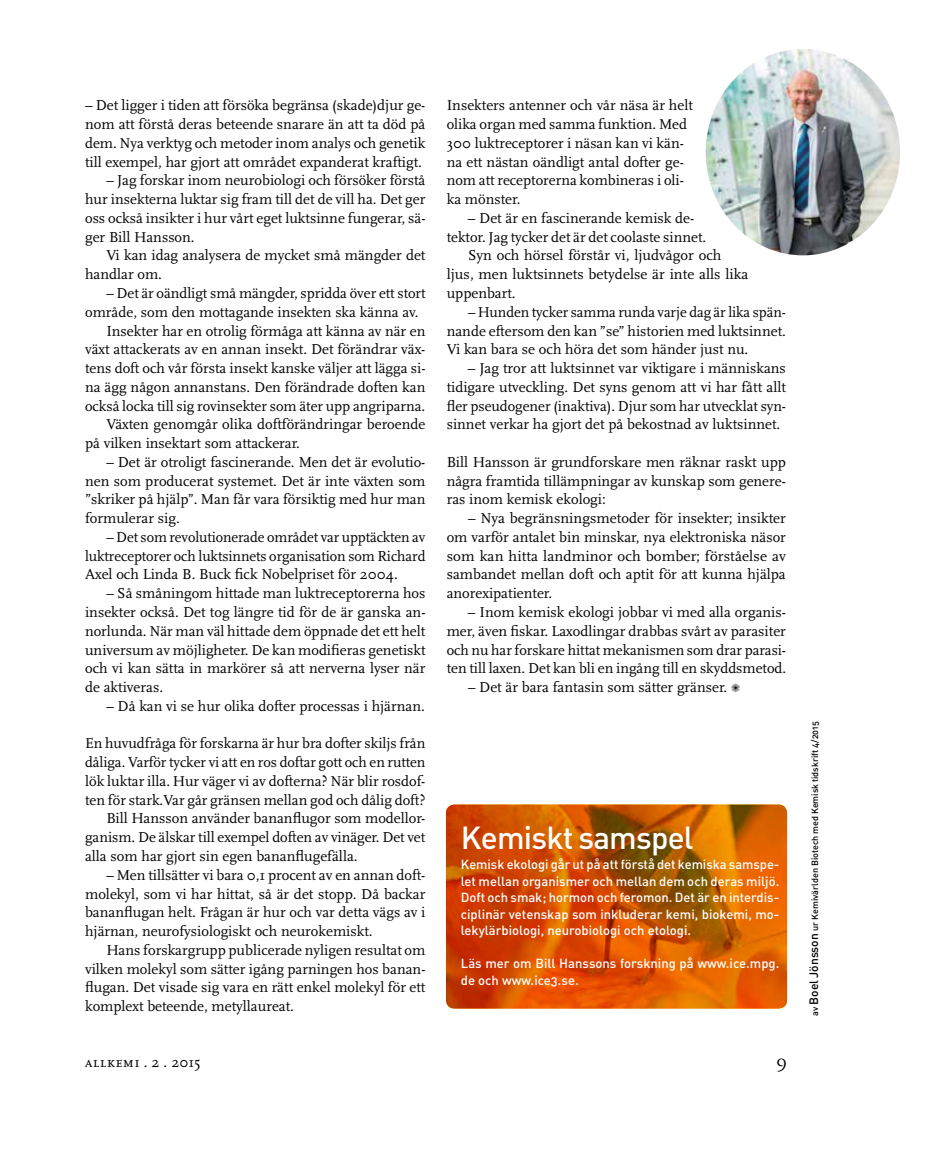
<style>
.page{position:relative;width:936px;height:1149px;background:#fff}
.page>*{position:absolute;margin:0;border:0;box-sizing:border-box;transform-origin:0 0}
.t1{font:31.5px "DIN Medium Alternate";letter-spacing:-.025em;color:#fff}
.t2{font:18px "Scala Caps";color:#000}
.t3{font:15px/18.8px "Scala";color:#000;text-align:justify}
.t4{font:15px "Scala Caps";letter-spacing:.015em;color:#000}
.t5{font:13.05px/16.5px "DIN Medium Alternate";color:#fff;text-align:justify}
.t6{font:9px "DIN Medium Alternate";color:#000}
.s1{font-size:12px}
</style>
<div class="page">
<img style="left:446px;top:804px;width:341px;height:204px">
<img style="left:705px;top:49px;width:195px;height:206px">
<p class="t3" style="left:85px;top:96px;width:342px">– Det ligger i tiden att försöka begränsa (skade)djur ge&shy;nom att förstå deras beteende snarare än att ta död på dem. Nya verktyg och metoder inom analys och genetik till exempel, har gjort att området expanderat kraftigt.</p>
<p class="t3" style="left:85px;top:171px;width:342px;text-indent:21px">– Jag forskar inom neurobiologi och försöker förstå hur insekterna luktar sig fram till det de vill ha. Det ger oss också insikter i hur vårt eget luktsinne fungerar, sä&shy;ger Bill Hansson.</p>
<p class="t3" style="left:85px;top:246px;width:342px;text-indent:21px">Vi kan idag analysera de mycket små mängder det handlar om.</p>
<p class="t3" style="left:106px;top:284px;width:321px">– Det är oändligt små mängder, spridda över ett stort</p>
<p class="t3" style="left:85px;top:303px;width:335px">område, som den mottagande insekten ska känna av.</p>
<p class="t3" style="left:106px;top:321px;width:320px">Insekter har en otrolig förmåga att känna av när en</p>
<p class="t3" style="left:85px;top:340px;width:342px">växt attackerats av en annan insekt. Det förändrar väx-</p>
<p class="t3" style="left:85px;top:359px;width:342px">tens doft och vår första insekt kanske väljer att lägga si-</p>
<p class="t3" style="left:85px;top:378px;width:342px">na ägg någon annanstans. Den förändrade doften kan</p>
<p class="t3" style="left:85px;top:396px;width:341px">också locka till sig rovinsekter som äter upp angriparna.</p>
<p class="t3" style="left:106px;top:415px;width:320px">Växten genomgår olika doftförändringar beroende</p>
<p class="t3" style="left:85px;top:434px;width:216px">på vilken insektart som attackerar.</p>
<p class="t3" style="left:85px;top:453px;width:342px;text-indent:21px">– Det är otroligt fascinerande. Men det är evolutio&shy;nen som producerat systemet. Det är inte växten som ”skriker på hjälp”. Man får vara försiktig med hur man formulerar sig.</p>
<p class="t3" style="left:85px;top:528px;width:342px;text-indent:21px">– Det som revolutionerade området var upptäckten av luktreceptorer och luktsinnets organisation som Richard Axel och Linda B. Buck fick Nobelpriset för 2004.</p>
<p class="t3" style="left:85px;top:584px;width:342px;text-indent:21px">– Så småningom hittade man luktreceptorerna hos insekter också. Det tog längre tid för de är ganska an&shy;norlunda. När man väl hittade dem öppnade det ett helt universum av möjligheter. De kan modifieras genetiskt och vi kan sätta in markörer så att nerverna lyser när de aktiveras.</p>
<p class="t3" style="left:106px;top:696px;width:320px">– Då kan vi se hur olika dofter processas i hjärnan.</p>
<p class="t3" style="left:85px;top:734px;width:342px">En huvudfråga för forskarna är hur bra dofter skiljs från</p>
<p class="t3" style="left:85px;top:753px;width:342px">dåliga. Varför tycker vi att en ros doftar gott och en rutten</p>
<p class="t3" style="left:85px;top:771px;width:342px">lök luktar illa. Hur väger vi av dofterna? När blir rosdof-</p>
<p class="t3" style="left:85px;top:790px;width:342px">ten för stark.Var går gränsen mellan god och dålig doft?</p>
<p class="t3" style="left:106px;top:809px;width:320px">Bill Hansson använder bananflugor som modellor-</p>
<p class="t3" style="left:85px;top:828px;width:341px">ganism. De älskar till exempel doften av vinäger. Det vet</p>
<p class="t3" style="left:85px;top:846px;width:274px">alla som har gjort sin egen bananflugefälla.</p>
<p class="t3" style="left:85px;top:865px;width:342px;text-indent:21px">– Men tillsätter vi bara 0,1 procent av en annan doft&shy;molekyl, som vi har hittat, så är det stopp. Då backar bananflugan helt. Frågan är hur och var detta vägs av i hjärnan, neurofysiologiskt och neurokemiskt.</p>
<p class="t3" style="left:85px;top:940px;width:342px;text-indent:21px">Hans forskargrupp publicerade nyligen resultat om vilken molekyl som sätter igång parningen hos banan&shy;flugan. Det visade sig vara en rätt enkel molekyl för ett komplext beteende, metyllaureat.</p>
<p class="t3" style="left:446px;top:96px;width:248px;text-align:left">Insekters antenner och vår näsa är helt olika organ med samma funktion. Med 300 luktreceptorer i näsan kan vi kän&shy;na ett nästan oändligt antal dofter ge&shy;nom att receptorerna kombineras i oli&shy;ka mönster.</p>
<p class="t3" style="left:468px;top:209px;width:228px">– Det är en fascinerande kemisk de-</p>
<p class="t3" style="left:446px;top:228px;width:261px">tektor. Jag tycker det är det coolaste sinnet.</p>
<p class="t3" style="left:468px;top:246px;width:255px">Syn och hörsel förstår vi, ljudvågor och</p>
<p class="t3" style="left:446px;top:265px;width:303px">ljus, men luktsinnets betydelse är inte alls lika</p>
<p class="t3" style="left:446px;top:284px;width:70px">uppenbart.</p>
<p class="t3" style="left:446px;top:303px;width:341px;text-indent:21px">– Hunden tycker samma runda varje dag är lika spän&shy;nande eftersom den kan ”se” historien med luktsinnet.<br>Vi kan bara se och höra det som händer just nu.</p>
<p class="t3" style="left:446px;top:359px;width:341px;text-indent:21px">– Jag tror att luktsinnet var viktigare i människans tidigare utveckling. Det syns genom att vi har fått allt fler pseudogener (inaktiva). Djur som har utvecklat syn&shy;sinnet verkar ha gjort det på bekostnad av luktsinnet.</p>
<p class="t3" style="left:446px;top:453px;width:341px">Bill Hansson är grundforskare men räknar raskt upp några framtida tillämpningar av kunskap som genere&shy;ras inom kemisk ekologi:</p>
<p class="t3" style="left:446px;top:509px;width:341px;text-indent:21px">– Nya begränsningsmetoder för insekter; insikter om varför antalet bin minskar, nya elektroniska näsor som kan hitta landminor och bomber; förståelse av sambandet mellan doft och aptit för att kunna hjälpa anorexipatienter.</p>
<p class="t3" style="left:446px;top:603px;width:341px;text-indent:21px">– Inom kemisk ekologi jobbar vi med alla organis&shy;mer, även fiskar. Laxodlingar drabbas svårt av parasiter och nu har forskare hittat mekanismen som drar parasi&shy;ten till laxen. Det kan bli en ingång till en skyddsmetod.</p>
<p class="t3" style="left:468px;top:678px;width:273px">– Det är bara fantasin som sätter gränser. ✺</p>
<h1 class="t1" style="left:461px;top:816px;width:234px">Kemiskt samspel</h1>
<p class="t5" style="left:461px;top:855px;width:320px">Kemisk ekologi går ut på att förstå det kemiska samspe&shy;let mellan organismer och mellan dem och deras miljö.<br>Doft och smak; hormon och feromon. Det är en interdis&shy;ciplinär vetenskap som inkluderar kemi, biokemi, mo&shy;lekylärbiologi, neurobiologi och etologi.</p>
<p class="t5" style="left:461px;top:954px;width:320px">Läs mer om Bill Hanssons forskning på www.ice.mpg. de och www.ice3.se.</p>
<p class="t4" style="left:85px;top:1053px;width:117px">allkemi . 2 . 2015</p>
<p class="t2" style="left:776px;top:1051px;width:12px">9</p>
<p class="t6" style="left:809px;top:1015px;width:296px;rotate:-90deg">av <span class="s1">Boel Jönsson</span> ur Kemivärlden Biotech med Kemisk tidskrift 4/2015</p>
</div>
